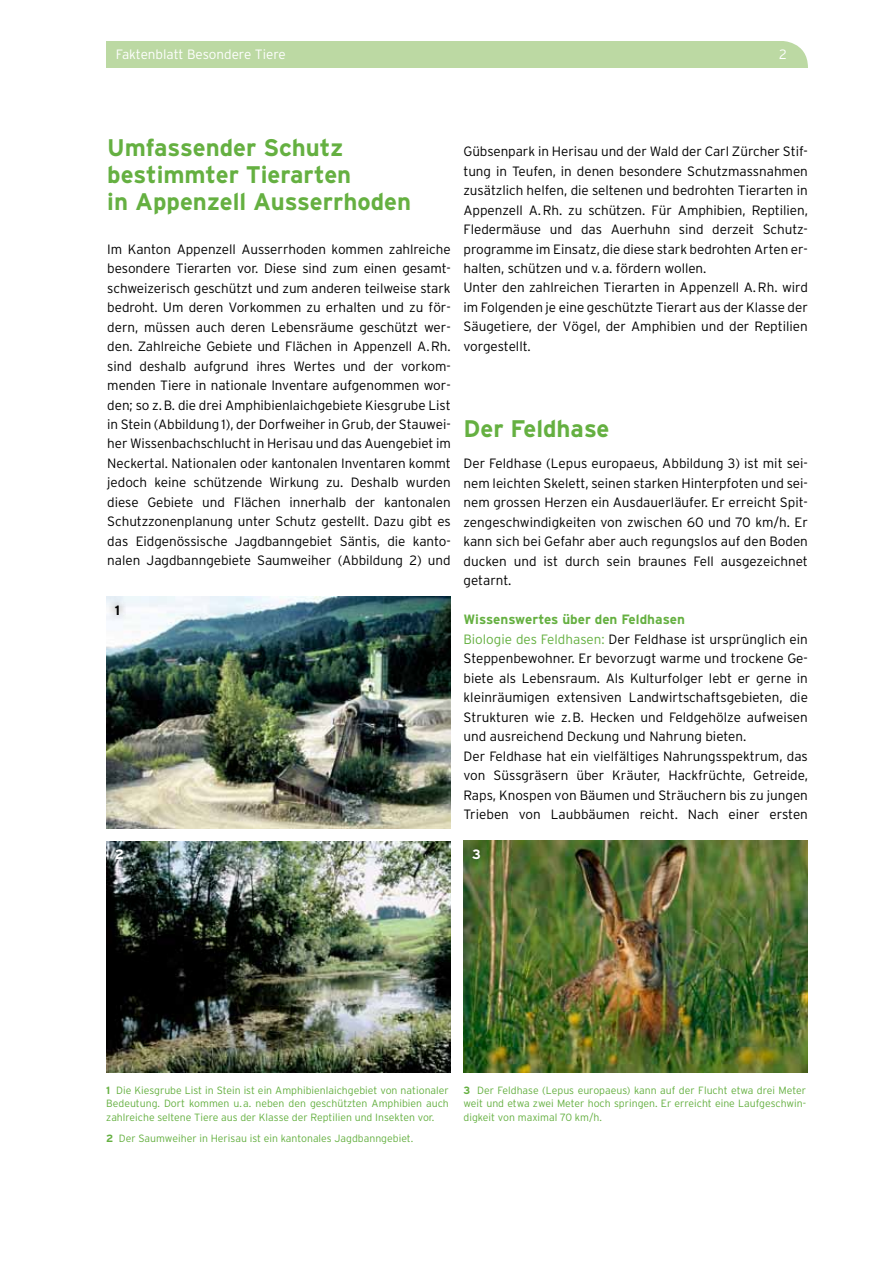
<style>
.page{position:relative;width:893px;height:1263px;background:#fff}
.page>*{position:absolute;margin:0;border:0;box-sizing:border-box;transform-origin:0 0}
.t1{font:700 24px/27px "Interstate";color:#65b041}
.t2{font:300 13.5px/19.5px "Interstate";color:#000}
.t3{font:300 13.5px "Interstate";color:#fff}
.t4{font:700 13.5px "Interstate";color:#fff}
.t5{font:700 13.5px "Interstate";color:#000}
.t6{font:300 10.5px/13.5px "Interstate";color:#65b041;text-align:justify}
.s1{font-weight:700;color:#65b041}
.s2{color:#65b041}
.s3{font-weight:700}
</style>
<div class="page">
<div style="left:106px;top:41px;width:702px;height:27px;background:#bcd9a3"></div>
<svg style="left:781px;top:14px;width:54px;height:54px"></svg>
<img style="left:106px;top:597px;width:345px;height:231px">
<img style="left:106px;top:841px;width:345px;height:232px">
<img style="left:463px;top:841px;width:345px;height:232px">
<div style="left:105px;top:596px;width:21px;height:26px;background:#000;opacity:.75"></div>
<div style="left:106px;top:840px;width:24px;height:27px;background:#000;opacity:.75"></div>
<div style="left:463px;top:840px;width:24px;height:27px;background:#000;opacity:.75"></div>
<p class="t3" style="left:116px;top:46px;width:172px">Faktenblatt Besondere Tiere</p>
<p class="t3" style="left:779px;top:46px;width:9px">2</p>
<h1 class="t1" style="left:107px;top:134px;width:305px">Umfassender Schutz bestimmter Tierarten<br>in Appenzell Ausserrhoden</h1>
<p class="t2" style="left:107px;top:239px;width:345px;text-align:justify">Im Kanton Appenzell Ausserrhoden kommen zahlreiche besondere Tierarten vor. Diese sind zum einen gesamt&shy;schweizerisch geschützt und zum anderen teilweise stark bedroht. Um deren Vorkommen zu erhalten und zu för&shy;dern, müssen auch deren Lebensräume geschützt wer&shy;den. Zahlreiche Gebiete und Flächen in Appenzell A.Rh. sind deshalb aufgrund ihres Wertes und der vorkom&shy;menden Tiere in nationale Inventare aufgenommen wor&shy;den; so z.B. die drei Amphibienlaichgebiete Kiesgrube List in Stein (Abbildung 1), der Dorfweiher in Grub, der Stauwei&shy;her Wissenbachschlucht in Herisau und das Auengebiet im Neckertal. Nationalen oder kantonalen Inventaren kommt jedoch keine schützende Wirkung zu. Deshalb wurden diese Gebiete und Flächen innerhalb der kantonalen Schutzzonenplanung unter Schutz gestellt. Dazu gibt es das Eidgenössische Jagdbanngebiet Säntis, die kanto&shy;nalen Jagdbanngebiete Saumweiher (Abbildung 2) und</p>
<p class="t5" style="left:115px;top:602px;width:7px">1</p>
<p class="t2" style="left:463px;top:141px;width:346px">Gübsenpark in Herisau und der Wald der Carl Zürcher Stif&shy;tung in Teufen, in denen besondere Schutzmassnahmen zusätzlich helfen, die seltenen und bedrohten Tierarten in Appenzell A.Rh. zu schützen. Für Amphibien, Reptilien, Fledermäuse und das Auerhuhn sind derzeit Schutz&shy;programme im Einsatz, die diese stark bedrohten Arten er&shy;halten, schützen und v.a. fördern wollen.<br>Unter den zahlreichen Tierarten in Appenzell A.Rh. wird im Folgenden je eine geschützte Tierart aus der Klasse der Säugetiere, der Vögel, der Amphibien und der Reptilien vorgestellt.</p>
<h1 class="t1" style="left:463px;top:414px;width:148px">Der Feldhase</h1>
<p class="t2" style="left:463px;top:453px;width:346px;text-align:justify">Der Feldhase (Lepus europaeus, Abbildung 3) ist mit sei&shy;nem leichten Skelett, seinen starken Hinterpfoten und sei&shy;nem grossen Herzen ein Ausdauerläufer. Er erreicht Spit&shy;zengeschwindigkeiten von zwischen 60 und 70 km/h. Er kann sich bei Gefahr aber auch regungslos auf den Boden ducken und ist durch sein braunes Fell ausgezeichnet getarnt.</p>
<p class="t2" style="left:463px;top:609px;width:346px"><span class="s1">Wissenswertes über den Feldhasen<br></span><span class="s2">Biologie des Feldhasen:</span> Der Feldhase ist ursprünglich ein Steppenbewohner. Er bevorzugt warme und trockene Ge&shy;biete als Lebensraum. Als Kulturfolger lebt er gerne in kleinräumigen extensiven Landwirtschaftsgebieten, die Strukturen wie z.B. Hecken und Feldgehölze aufweisen und ausreichend Deckung und Nahrung bieten.<br>Der Feldhase hat ein vielfältiges Nahrungsspektrum, das von Süssgräsern über Kräuter, Hackfrüchte, Getreide, Raps, Knospen von Bäumen und Sträuchern bis zu jungen Trieben von Laubbäumen reicht. Nach einer ersten</p>
<p class="t4" style="left:115px;top:846px;width:11px">2</p>
<p class="t4" style="left:472px;top:846px;width:10px">3</p>
<p class="t6" style="left:106px;top:1083px;width:344px"><span class="s3">1</span> Die Kiesgrube List in Stein ist ein Amphibienlaichgebiet von nationaler Bedeutung. Dort kommen u.a. neben den geschützten Amphibien auch zahlreiche seltene Tiere aus der Klasse der Reptilien und Insekten vor.</p>
<p class="t6" style="left:106px;top:1131px;width:308px"><span class="s3">2</span> Der Saumweiher in Herisau ist ein kantonales Jagdbanngebiet.</p>
<p class="t6" style="left:463px;top:1083px;width:344px"><span class="s3">3</span> Der Feldhase (Lepus europaeus) kann auf der Flucht etwa drei Meter weit und etwa zwei Meter hoch springen. Er erreicht eine Laufgeschwin&shy;digkeit von maximal 70 km/h.</p>
</div>
